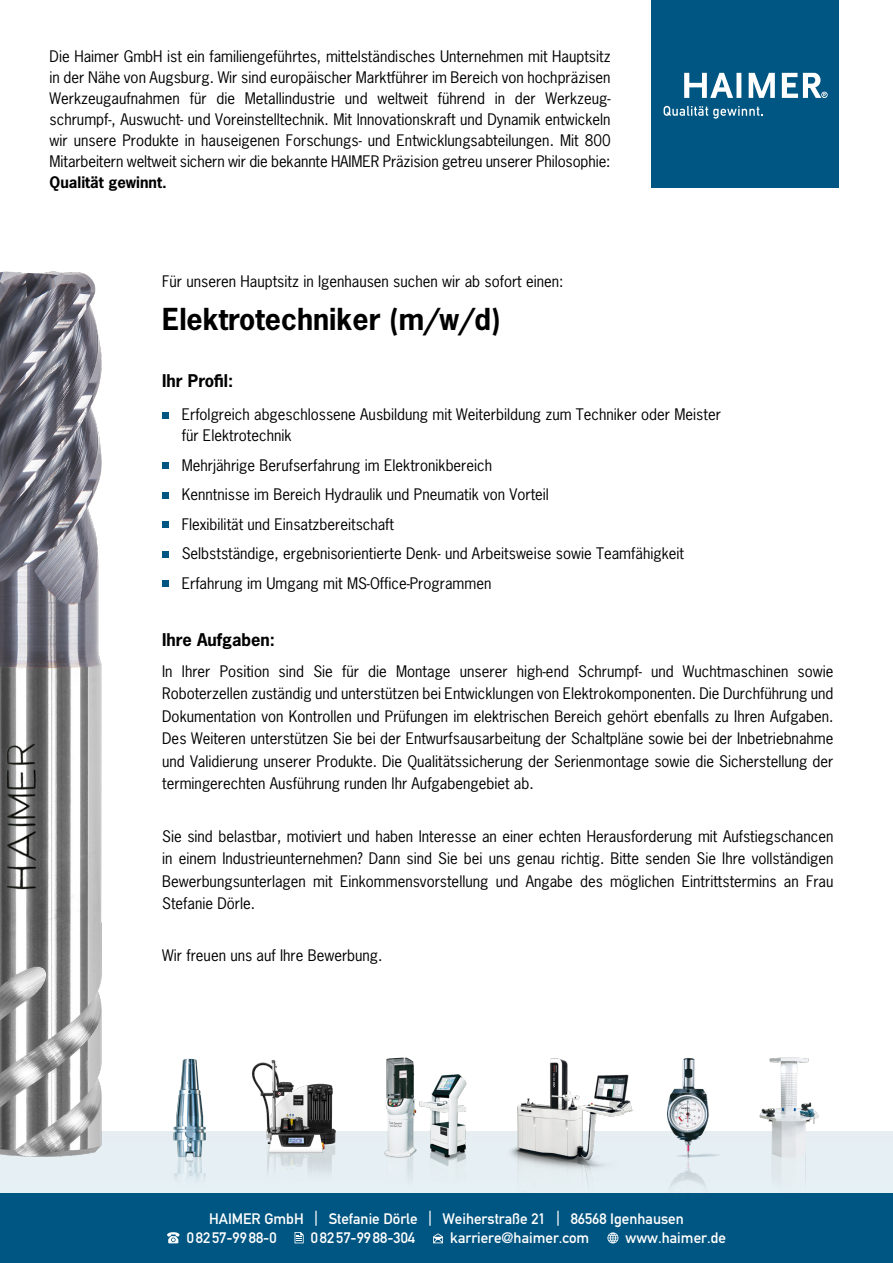
<style>
.page{position:relative;width:893px;height:1263px;background:#fff}
.page>*{position:absolute;margin:0;border:0;box-sizing:border-box;transform-origin:0 0}
.t1{font:700 28.5px "News Gothic Std";color:#000}
.t2{font:700 16.5px "News Gothic Std";color:#000}
.t3{font:15px/22.5px "News Gothic";color:#000;text-align:justify}
.Copy_8_11{font:15px "DIN Mittelschrift";color:#fff}
.s1{font-family:"News Gothic Std";font-weight:700}
</style>
<div class="page">
<div style="left:0;top:1132px;width:893px;height:131px;background:#e6f0f4"></div>
<img style="left:505px;top:1058px;width:133px;height:136px">
<div style="left:0;top:1194px;width:893px;height:69px;background:#005682"></div>
<div style="left:162px;top:412px;width:7px;height:6px;background:#005682"></div>
<div style="left:162px;top:462px;width:7px;height:7px;background:#005682"></div>
<div style="left:162px;top:492px;width:7px;height:6px;background:#005682"></div>
<div style="left:162px;top:521px;width:7px;height:7px;background:#005682"></div>
<div style="left:162px;top:551px;width:7px;height:6px;background:#005682"></div>
<div style="left:162px;top:580px;width:7px;height:7px;background:#005682"></div>
<img style="left:162px;top:1058px;width:58px;height:136px">
<img style="left:371px;top:1057px;width:115px;height:137px">
<img style="left:667px;top:1058px;width:53px;height:136px">
<img style="left:757px;top:1057px;width:66px;height:137px">
<div style="left:652px;top:0;width:187px;height:188px;background:#005682"></div>
<svg style="left:684px;top:73px;width:144px;height:25px"></svg>
<svg style="left:664px;top:106px;width:98px;height:13px"></svg>
<img style="left:243px;top:1060px;width:96px;height:112px">
<img style="left:0;top:271px;width:125px;height:886px">
<svg style="left:167px;top:1232px;width:13px;height:11px"></svg>
<svg style="left:295px;top:1232px;width:9px;height:11px"></svg>
<svg style="left:433px;top:1233px;width:10px;height:10px"></svg>
<svg style="left:607px;top:1232px;width:11px;height:11px"></svg>
<p class="t3" style="left:50px;top:45px;width:562px;line-height:21px">Die Haimer GmbH ist ein familiengeführtes, mittelständisches Unternehmen mit Hauptsitz in der Nähe von Augsburg. Wir sind europäischer Marktführer im Bereich von hochpräzisen Werkzeugaufnahmen für die Metallindustrie und weltweit führend in der Werkzeug&shy;schrumpf-, Auswucht- und Voreinstelltechnik. Mit Innovationskraft und Dynamik entwickeln wir unsere Produkte in hauseigenen Forschungs- und Entwicklungsabteilungen. Mit 800<br>Mitarbeitern weltweit sichern wir die bekannte HAIMER Präzision getreu unserer Philosophie:<br><span class="s1">Qualität gewinnt.</span></p>
<p class="t3" style="left:162px;top:270px;width:403px">Für unseren Hauptsitz in Igenhausen suchen wir ab sofort einen:</p>
<p class="t1" style="left:162px;top:300px;width:340px">Elektrotechniker (m/w/d)</p>
<p class="t2" style="left:162px;top:369px;width:72px">Ihr Profil:</p>
<p class="t3" style="left:182px;top:404px;width:541px;line-height:21px">Erfolgreich abgeschlossene Ausbildung mit Weiterbildung zum Techniker oder Meister für Elektrotechnik</p>
<p class="t3" style="left:182px;top:454px;width:312px">Mehrjährige Berufserfahrung im Elektronikbereich</p>
<p class="t3" style="left:182px;top:483px;width:369px">Kenntnisse im Bereich Hydraulik und Pneumatik von Vorteil</p>
<p class="t3" style="left:182px;top:513px;width:214px">Flexibilität und Einsatzbereitschaft</p>
<p class="t3" style="left:182px;top:542px;width:504px">Selbstständige, ergebnisorientierte Denk- und Arbeitsweise sowie Teamfähigkeit</p>
<p class="t3" style="left:182px;top:572px;width:311px">Erfahrung im Umgang mit MS-Office-Programmen</p>
<p class="t2" style="left:162px;top:629px;width:114px">Ihre Aufgaben:</p>
<p class="t3" style="left:162px;top:660px;width:673px">In Ihrer Position sind Sie für die Montage unserer high-end Schrumpf- und Wuchtmaschinen sowie Roboterzellen zuständig und unterstützen bei Entwicklungen von Elektrokomponenten. Die Durchführung und Dokumentation von Kontrollen und Prüfungen im elektrischen Bereich gehört ebenfalls zu Ihren Aufgaben.<br>Des Weiteren unterstützen Sie bei der Entwurfsausarbeitung der Schaltpläne sowie bei der Inbetriebnahme und Validierung unserer Produkte. Die Qualitätssicherung der Serienmontage sowie die Sicherstellung der termingerechten Ausführung runden Ihr Aufgabengebiet ab.</p>
<p class="t3" style="left:162px;top:825px;width:673px">Sie sind belastbar, motiviert und haben Interesse an einer echten Herausforderung mit Aufstiegschancen in einem Industrieunternehmen? Dann sind Sie bei uns genau richtig. Bitte senden Sie Ihre vollständigen Bewerbungsunterlagen mit Einkommensvorstellung und Angabe des möglichen Eintrittstermins an Frau Stefanie Dörle.</p>
<p class="t3" style="left:162px;top:944px;width:222px">Wir freuen uns auf Ihre Bewerbung.</p>
<p class="Copy_8_11" style="left:209px;top:1210px;width:476px">HAIMER GmbH | Stefanie Dörle | Weiherstraße 21 | 86568 Igenhausen</p>
<p class="Copy_8_11" style="left:187px;top:1229px;width:91px">0 82 57-99 88-0</p>
<p class="Copy_8_11" style="left:311px;top:1229px;width:106px">0 82 57-99 88-304</p>
<p class="Copy_8_11" style="left:450px;top:1229px;width:141px">karriere@haimer.com</p>
<p class="Copy_8_11" style="left:626px;top:1229px;width:102px">www.haimer.de</p>
</div>
